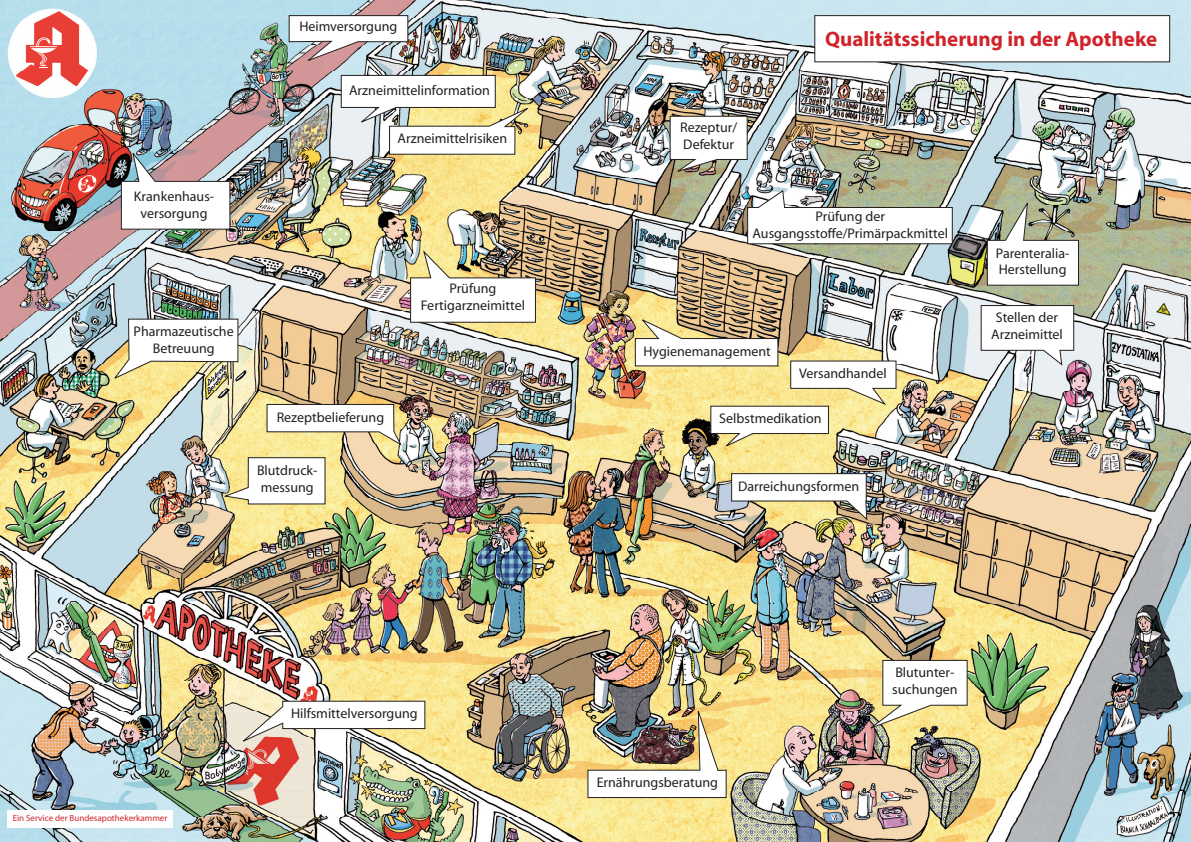
<style>
.page{position:relative;width:1191px;height:842px;background:#fff}
.page>*{position:absolute;margin:0;border:0;box-sizing:border-box;transform-origin:0 0}
.t1{font:700 21px "Myriad";color:#d1232a}
.t2{font:14px/16.8px "Myriad";color:#231f20;text-align:center}
.t3{font:9px "Myriad";color:#d1232a}
</style>
<div class="page">
<img style="left:0;top:0;width:1191px;height:842px">
<div style="left:815px;top:16px;width:354px;height:46px;background:#fff"></div>
<div style="left:814px;top:15px;width:356px;height:47px;border:1px solid #231f20"></div>
<div style="left:7px;top:810px;width:165px;height:18px;background:#fff"></div>
<svg style="left:112px;top:318px;width:127px;height:63px"></svg>
<svg style="left:634px;top:317px;width:263px;height:132px"></svg>
<svg style="left:980px;top:305px;width:94px;height:62px"></svg>
<svg style="left:986px;top:199px;width:93px;height:87px"></svg>
<svg style="left:746px;top:189px;width:207px;height:56px"></svg>
<svg style="left:669px;top:115px;width:79px;height:59px"></svg>
<svg style="left:288px;top:15px;width:121px;height:49px"></svg>
<svg style="left:730px;top:473px;width:138px;height:49px"></svg>
<svg style="left:266px;top:403px;width:137px;height:44px"></svg>
<svg style="left:222px;top:457px;width:104px;height:48px"></svg>
<svg style="left:238px;top:700px;width:188px;height:45px"></svg>
<img style="left:587px;top:704px;width:140px;height:94px">
<svg style="left:864px;top:659px;width:104px;height:72px"></svg>
<img style="left:409px;top:248px;width:127px;height:75px">
<svg style="left:340px;top:74px;width:194px;height:81px"></svg>
<svg style="left:16px;top:11px;width:72px;height:75px"></svg>
<svg style="left:120px;top:149px;width:111px;height:81px"></svg>
<p class="t2" style="left:134px;top:189px;width:82px">Krankenhaus&shy;versorgung</p>
<p class="t2" style="left:299px;top:18px;width:99px">Heimversorgung</p>
<p class="t2" style="left:349px;top:82px;width:142px">Arzneimittelinformation</p>
<p class="t2" style="left:397px;top:131px;width:111px">Arzneimittelrisiken</p>
<p class="t2" style="left:134px;top:324px;width:102px">Pharmazeutische<br>Betreuung</p>
<p class="t2" style="left:277px;top:409px;width:109px">Rezeptbelieferung</p>
<p class="t2" style="left:257px;top:462px;width:62px;text-align:left">Blutdruck&shy;messung</p>
<p class="t2" style="left:421px;top:281px;width:105px">Prüfung<br>Fertigarzneimittel</p>
<p class="t3" style="left:13px;top:814px;width:156px">Ein Service der Bundesapothekerkammer</p>
<p class="t2" style="left:291px;top:706px;width:128px">Hilfsmittelversorgung</p>
<h1 class="t1" style="left:825px;top:28px;width:334px">Qualitätssicherung in der Apotheke</h1>
<p class="t2" style="left:680px;top:120px;width:59px;text-align:left">Rezeptur/<br>Defektur</p>
<p class="t2" style="left:752px;top:209px;width:197px">Prüfung der<br>Ausgangsstoffe/Primärpackmittel</p>
<p class="t2" style="left:996px;top:245px;width:75px;text-align:left">Parenteralia-<br>Herstellung</p>
<p class="t2" style="left:991px;top:309px;width:73px">Stellen der<br>Arzneimittel</p>
<p class="t2" style="left:643px;top:343px;width:129px">Hygienemanagement</p>
<p class="t2" style="left:799px;top:366px;width:89px">Versandhandel</p>
<p class="t2" style="left:719px;top:411px;width:104px">Selbstmedikation</p>
<p class="t2" style="left:738px;top:478px;width:123px">Darreichungsformen</p>
<p class="t2" style="left:596px;top:775px;width:123px">Ernährungsberatung</p>
<p class="t2" style="left:892px;top:665px;width:67px;text-align:left">Blutunter&shy;suchungen</p>
</div>
